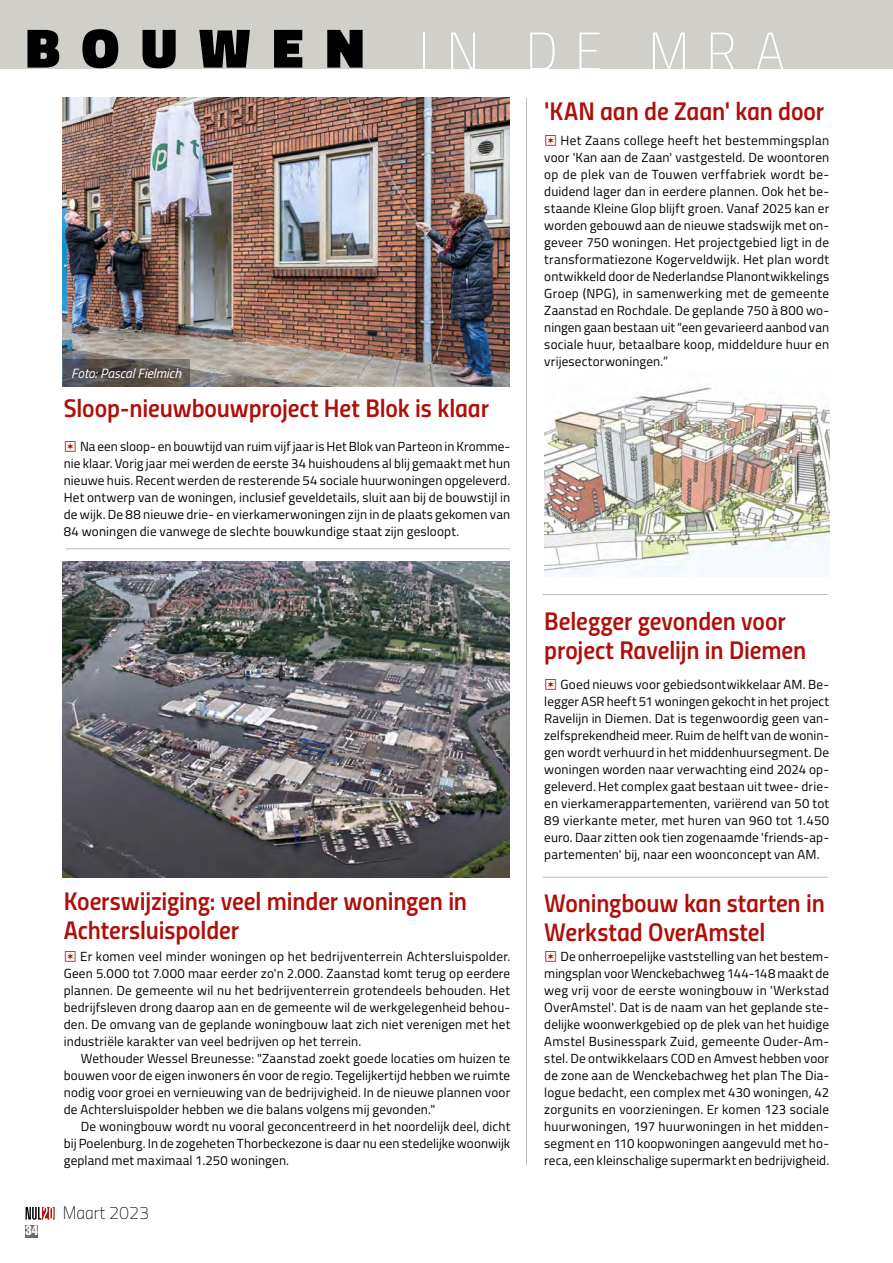
<style>
.page{position:relative;width:893px;height:1263px;background:#fff}
.page>*{position:absolute;margin:0;border:0;box-sizing:border-box;transform-origin:0 0}
.t1{font:53.25px "Titillium Thin Upright";letter-spacing:.32em;color:#fff}
.t2{font:25.65px/29px "Titillium Semibold Upright";letter-spacing:-.005em;color:#ae0f0a}
.t3{font:18px "Titillium Thin Upright";color:#000}
.t4{font:italic 13.5px "Titillium";letter-spacing:-.005em;color:#fff}
.t5{font:extra-condensed 13.5px "Helvetica";color:#fff}
.t6{font:13.2px/17px "Titillium";letter-spacing:.01em;color:#000;text-align:justify}
.s1{font-family:"Titillium";font-weight:900;font-size:56.25px;color:#000}
.s2{font-family:"Button Bonus Square Positive";color:#ae0f0a}
</style>
<div class="page">
<div style="left:0;top:0;width:893px;height:69px;background:#d0cfc9"></div>
<svg style="left:26px;top:1207px;width:29px;height:13px"></svg>
<div style="left:26px;top:1225px;width:12px;height:12px;background:#6b6b6a"></div>
<hr style="left:526px;top:98px;width:1px;height:1067px;background:#bababa">
<img style="left:544px;top:384px;width:285px;height:193px">
<img style="left:63px;top:562px;width:446px;height:315px">
<img style="left:63px;top:98px;width:446px;height:288px">
<hr style="left:543px;top:877px;width:284px;height:1px;background:#bababa">
<hr style="left:543px;top:594px;width:284px;height:1px;background:#bababa">
<hr style="left:66px;top:548px;width:444px;height:1px;background:#bababa">
<svg style="left:63px;top:359px;width:127px;height:27px;background:#575250"></svg>
<h1 class="t1" style="left:26px;top:13px;width:761px"><span class="s1">BOUWEN</span> IN DE MRA</h1>
<p class="t4" style="left:71px;top:363px;width:111px">Foto: Pascal Fielmich</p>
<h2 class="t2" style="left:64px;top:392px;width:427px">Sloop-nieuwbouwproject Het Blok is klaar</h2>
<p class="t6" style="left:64px;top:437px;width:448px"><span class="s2">[</span> Na een sloop- en bouwtijd van ruim vijf jaar is Het Blok van Parteon in Kromme&shy;nie klaar. Vorig jaar mei werden de eerste 34 huishoudens al blij gemaakt met hun nieuwe huis. Recent werden de resterende 54 sociale huurwoningen opgeleverd.<br>Het ontwerp van de woningen, inclusief geveldetails, sluit aan bij de bouwstijl in de wijk. De 88 nieuwe drie- en vierkamerwoningen zijn in de plaats gekomen van 84 woningen die vanwege de slechte bouwkundige staat zijn gesloopt.</p>
<p class="t5" style="left:26px;top:1221px;width:14px">34</p>
<h2 class="t2" style="left:64px;top:885px;width:405px">Koerswijziging: veel minder woningen in<br>Achtersluispolder</h2>
<p class="t6" style="left:64px;top:947px;width:448px"><span class="s2">[</span> Er komen veel minder woningen op het bedrijventerrein Achtersluispolder.<br>Geen 5.000 tot 7.000 maar eerder zo'n 2.000. Zaanstad komt terug op eerdere plannen. De gemeente wil nu het bedrijventerrein grotendeels behouden. Het bedrijfsleven drong daarop aan en de gemeente wil de werkgelegenheid behou&shy;den. De omvang van de geplande woningbouw laat zich niet verenigen met het industriële karakter van veel bedrijven op het terrein.</p>
<p class="t6" style="left:64px;top:1049px;width:448px;text-indent:17px">Wethouder Wessel Breunesse: "Zaanstad zoekt goede locaties om huizen te bouwen voor de eigen inwoners én voor de regio. Tegelijkertijd hebben we ruimte nodig voor groei en vernieuwing van de bedrijvigheid. In de nieuwe plannen voor de Achtersluispolder hebben we die balans volgens mij gevonden."</p>
<p class="t6" style="left:64px;top:1117px;width:448px;text-indent:17px">De woningbouw wordt nu vooral geconcentreerd in het noordelijk deel, dicht bij Poelenburg. In de zogeheten Thorbeckezone is daar nu een stedelijke woonwijk gepland met maximaal 1.250 woningen.</p>
<h3 class="t3" style="left:63px;top:1200px;width:88px">Maart 2023</h3>
<h2 class="t2" style="left:544px;top:95px;width:281px">'KAN aan de Zaan' kan door</h2>
<p class="t6" style="left:544px;top:131px;width:286px"><span class="s2">[</span> Het Zaans college heeft het bestemmingsplan voor 'Kan aan de Zaan' vastgesteld. De woontoren op de plek van de Touwen verffabriek wordt be&shy;duidend lager dan in eerdere plannen. Ook het be&shy;staande Kleine Glop blijft groen. Vanaf 2025 kan er worden gebouwd aan de nieuwe stadswijk met on&shy;geveer 750 woningen. Het projectgebied ligt in de transformatiezone Kogerveldwijk. Het plan wordt ontwikkeld door de Nederlandse Planontwikkelings Groep (NPG), in samenwerking met de gemeente Zaanstad en Rochdale. De geplande 750 à 800 wo&shy;ningen gaan bestaan uit “een gevarieerd aanbod van sociale huur, betaalbare koop, middeldure huur en vrijesectorwoningen.”</p>
<h2 class="t2" style="left:544px;top:605px;width:263px">Belegger gevonden voor project Ravelijn in Diemen</h2>
<p class="t6" style="left:544px;top:675px;width:286px"><span class="s2">[</span> Goed nieuws voor gebiedsontwikkelaar AM. Be&shy;legger ASR heeft 51 woningen gekocht in het project Ravelijn in Diemen. Dat is tegenwoordig geen van&shy;zelfsprekendheid meer. Ruim de helft van de wonin&shy;gen wordt verhuurd in het middenhuursegment. De woningen worden naar verwachting eind 2024 op&shy;geleverd. Het complex gaat bestaan uit twee- drie&shy;en vierkamerappartementen, variërend van 50 tot 89 vierkante meter, met huren van 960 tot 1.450 euro. Daar zitten ook tien zogenaamde 'friends-ap&shy;partementen' bij, naar een woonconcept van AM.</p>
<h2 class="t2" style="left:544px;top:887px;width:282px">Woningbouw kan starten in<br>Werkstad OverAmstel</h2>
<p class="t6" style="left:544px;top:947px;width:286px"><span class="s2">[</span> De onherroepelijke vaststelling van het bestem&shy;mingsplan voor Wenckebachweg 144-148 maakt de weg vrij voor de eerste woningbouw in 'Werkstad OverAmstel'. Dat is de naam van het geplande ste&shy;delijke woonwerkgebied op de plek van het huidige Amstel Businesspark Zuid, gemeente Ouder-Am&shy;stel. De ontwikkelaars COD en Amvest hebben voor de zone aan de Wenckebachweg het plan The Dia&shy;logue bedacht, een complex met 430 woningen, 42 zorgunits en voorzieningen. Er komen 123 sociale huurwoningen, 197 huurwoningen in het midden&shy;segment en 110 koopwoningen aangevuld met ho&shy;reca, een kleinschalige supermarkt en bedrijvigheid.</p>
</div>
